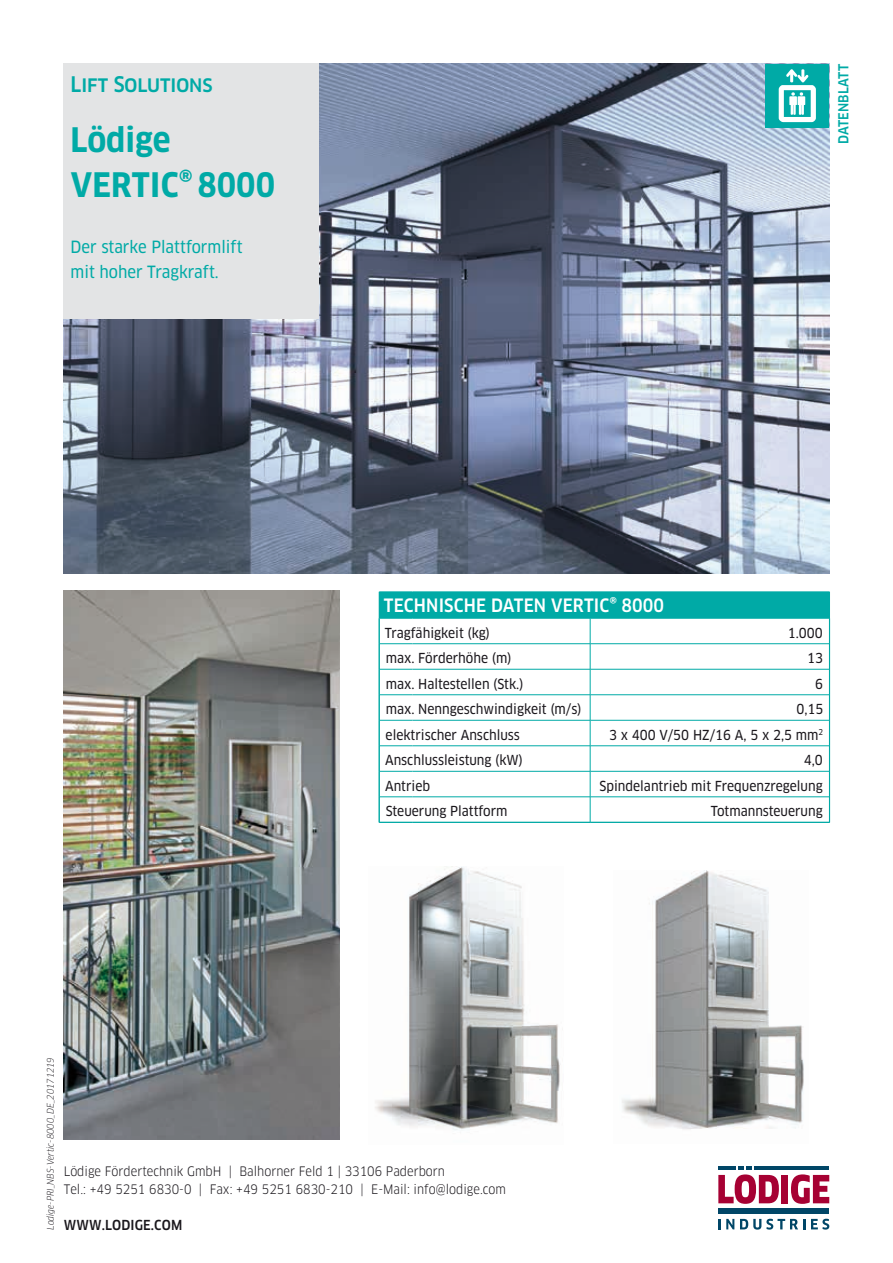
<style>
.page{position:relative;width:893px;height:1263px;background:#fff}
.page>*{position:absolute;margin:0;border:0;box-sizing:border-box;transform-origin:0 0}
.t1{font:700 33px/45px "Clan Pro Narr";color:#00aaa6}
.t2{font:500 21px "Clan Pro Narr";color:#00aaa6}
.t3{font:500 18px "Clan Pro Narr";letter-spacing:.01em;color:#fff}
.t4{font:16.5px/25.5px "Clan Pro Narr News";color:#00aaa6}
.t5{font:13.5px "Clan Pro Narr News";color:#1a171c}
.t6{font:500 13.5px "Clan Pro Narr";letter-spacing:.01em;color:#1a171c}
.t7{font:500 13.5px "Clan Pro Narr";letter-spacing:.01em;color:#00aaa6}
.t8{font:12.75px/18px "Clan Pro Narr";color:#1a171c}
.t9{font:italic 9px "Clan Pro Narr";color:#1a171c}
</style>
<div class="page">
<img style="left:64px;top:64px;width:765px;height:510px">
<div style="left:765px;top:64px;width:64px;height:64px;background:#00aaa6"></div>
<svg style="left:779px;top:69px;width:37px;height:53px"></svg>
<div style="left:64px;top:64px;width:255px;height:255px;background:#e3e4e5"></div>
<div style="left:379px;top:592px;width:450px;height:26px;background:#00aaa6"></div>
<svg style="left:380px;top:619px;width:449px;height:203px"></svg>
<hr style="left:379px;top:618px;width:33px;height:1px;background:#00aaa6">
<hr style="left:412px;top:618px;width:178px;height:1px;background:#00aaa6">
<hr style="left:590px;top:618px;width:239px;height:1px;background:#00aaa6">
<svg style="left:379px;top:618px;width:1px;height:204px"></svg>
<svg style="left:829px;top:592px;width:1px;height:230px"></svg>
<hr style="left:379px;top:822px;width:33px;height:1px;background:#00aaa6">
<hr style="left:412px;top:822px;width:178px;height:1px;background:#00aaa6">
<hr style="left:590px;top:822px;width:239px;height:1px;background:#00aaa6">
<hr style="left:379px;top:643px;width:33px;height:1px;background:#00aaa6">
<hr style="left:412px;top:643px;width:178px;height:1px;background:#00aaa6">
<hr style="left:590px;top:643px;width:239px;height:1px;background:#00aaa6">
<hr style="left:379px;top:669px;width:33px;height:1px;background:#00aaa6">
<hr style="left:412px;top:669px;width:178px;height:1px;background:#00aaa6">
<hr style="left:590px;top:669px;width:239px;height:1px;background:#00aaa6">
<hr style="left:379px;top:694px;width:33px;height:1px;background:#00aaa6">
<hr style="left:412px;top:694px;width:178px;height:1px;background:#00aaa6">
<hr style="left:590px;top:694px;width:239px;height:1px;background:#00aaa6">
<hr style="left:379px;top:720px;width:33px;height:1px;background:#00aaa6">
<hr style="left:412px;top:720px;width:178px;height:1px;background:#00aaa6">
<hr style="left:590px;top:720px;width:239px;height:1px;background:#00aaa6">
<hr style="left:379px;top:745px;width:33px;height:1px;background:#00aaa6">
<hr style="left:412px;top:745px;width:178px;height:1px;background:#00aaa6">
<hr style="left:590px;top:745px;width:239px;height:1px;background:#00aaa6">
<hr style="left:379px;top:771px;width:33px;height:1px;background:#00aaa6">
<hr style="left:412px;top:771px;width:178px;height:1px;background:#00aaa6">
<hr style="left:590px;top:771px;width:239px;height:1px;background:#00aaa6">
<hr style="left:379px;top:796px;width:33px;height:1px;background:#00aaa6">
<hr style="left:412px;top:796px;width:178px;height:1px;background:#00aaa6">
<hr style="left:590px;top:796px;width:239px;height:1px;background:#00aaa6">
<svg style="left:590px;top:618px;width:1px;height:204px"></svg>
<img style="left:622px;top:870px;width:182px;height:259px">
<img style="left:375px;top:866px;width:186px;height:264px">
<img style="left:64px;top:591px;width:275px;height:548px">
<div style="left:718px;top:1208px;width:111px;height:6px;background:#004667"></div>
<hr style="left:754px;top:1166px;width:75px;height:4px;background:#004667">
<svg style="left:718px;top:1166px;width:61px;height:38px"></svg>
<div style="left:781px;top:1175px;width:7px;height:28px;background:#a60133"></div>
<svg style="left:791px;top:1174px;width:38px;height:30px"></svg>
<svg style="left:718px;top:1219px;width:16px;height:10px"></svg>
<svg style="left:740px;top:1219px;width:65px;height:10px"></svg>
<svg style="left:811px;top:1219px;width:18px;height:10px"></svg>
<h2 class="t2" style="left:71px;top:72px;width:144px">Lift Solutions</h2>
<h1 class="t1" style="left:71px;top:118px;width:206px">Lödige<br>VERTIC®8000</h1>
<p class="t4" style="left:71px;top:234px;width:173px">Der starke Plattformlift mit hoher Tragkraft.</p>
<p class="t7" style="left:836px;top:144px;width:82px;rotate:-90deg">DATENBLATT</p>
<h3 class="t3" style="left:384px;top:595px;width:282px">TECHNISCHE DATEN VERTIC® 8000</h3>
<p class="t5" style="left:385px;top:625px;width:107px">Tragfähigkeit (kg)</p>
<p class="t5" style="left:788px;top:625px;width:37px">1.000</p>
<p class="t5" style="left:386px;top:650px;width:127px">max. Förderhöhe (m)</p>
<p class="t5" style="left:807px;top:650px;width:17px">13</p>
<p class="t5" style="left:386px;top:676px;width:139px">max. Haltestellen (Stk.)</p>
<p class="t5" style="left:815px;top:676px;width:9px">6</p>
<p class="t5" style="left:386px;top:701px;width:197px">max. Nenngeschwindigkeit (m/s)</p>
<p class="t5" style="left:796px;top:701px;width:29px">0,15</p>
<p class="t5" style="left:386px;top:727px;width:136px">elektrischer Anschluss</p>
<p class="t5" style="left:609px;top:727px;width:216px">3 x 400 V/50 HZ/16 A, 5 x 2,5 mm<sup>2</sup></p>
<p class="t5" style="left:385px;top:752px;width:139px">Anschlussleistung (kW)</p>
<p class="t5" style="left:804px;top:752px;width:21px">4,0</p>
<p class="t5" style="left:385px;top:778px;width:47px">Antrieb</p>
<p class="t5" style="left:599px;top:778px;width:225px">Spindelantrieb mit Frequenzregelung</p>
<p class="t5" style="left:386px;top:803px;width:123px">Steuerung Plattform</p>
<p class="t5" style="left:711px;top:803px;width:113px">Totmannsteuerung</p>
<p class="t9" style="left:45px;top:1230px;width:174px;rotate:-90deg">Lodige-PRI_NBS-Vertic-8000_DE_20171219</p>
<p class="t8" style="left:64px;top:1162px;width:444px">Lödige Fördertechnik GmbH | Balhorner Feld 1 | 33106 Paderborn<br>Tel.: +49 5251 6830-0 | Fax: +49 5251 6830-210 | E-Mail: info@lodige.com</p>
<p class="t6" style="left:64px;top:1217px;width:120px">WWW.LODIGE.COM</p>
</div>
